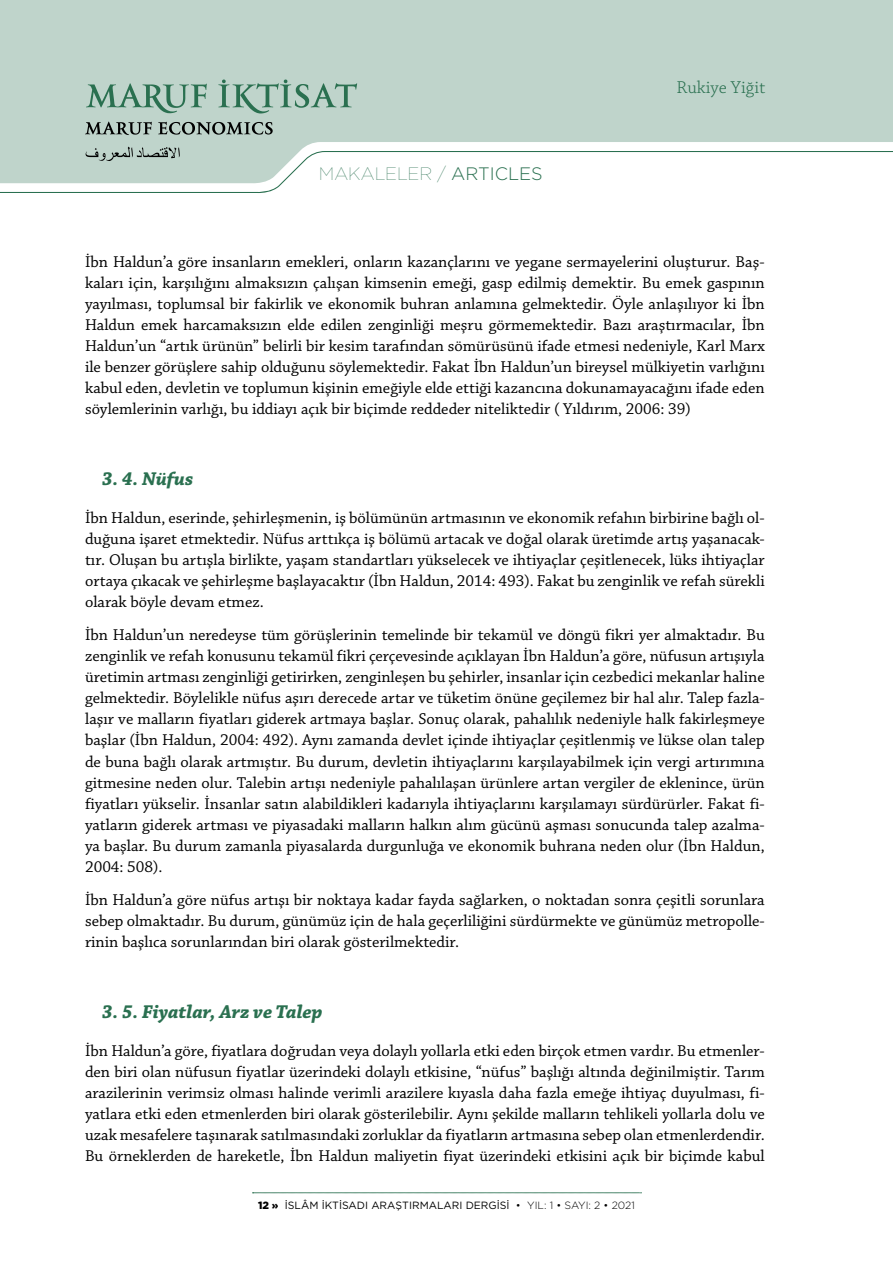
<style>
.page{position:relative;width:893px;height:1263px;background:#fff}
.page>*{position:absolute;margin:0;border:0;box-sizing:border-box;transform-origin:0 0}
.t1{font:italic 700 19.5px "Chaparral Pro";color:#2a7050}
.t2{font:18px "Gotham Thin Tr";color:#2a7050}
.t3{font:18px "Chaparral Pro Light Capt";color:#2a7050}
.t4{font:16.5px/21px "Chaparral Pro";color:#000;text-align:justify}
.t5{font:10.5px "Gotham Book Tr";color:#000}
.s1{font-family:"Gotham Light Tr"}
.s2{font-family:"Gotham Black Tr"}
</style>
<div class="page">
<div style="left:0;top:0;width:893px;height:146px;background:#bfd4cb"></div>
<svg style="left:252px;top:1192px;width:389px;height:1px"></svg>
<svg style="left:86px;top:83px;width:121px;height:30px;background:#97b9aa"></svg>
<svg style="left:218px;top:80px;width:139px;height:33px;background:#9dbdaf"></svg>
<svg style="left:85px;top:122px;width:67px;height:13px"></svg>
<svg style="left:158px;top:122px;width:115px;height:13px"></svg>
<svg style="left:0;top:146px;width:893px;height:47px"></svg>
<p class="t2" style="left:319px;top:165px;width:225px">MAKALELER / <span class="s1">ARTICLES</span></p>
<p class="t3" style="left:676px;top:77px;width:90px">Rukiye Yiğit</p>
<p class="t4" style="left:85px;top:252px;width:681px">İbn Haldun’a göre insanların emekleri, onların kazançlarını ve yegane sermayelerini oluşturur. Baş&shy;kaları için, karşılığını almaksızın çalışan kimsenin emeği, gasp edilmiş demektir. Bu emek gaspının yayılması, toplumsal bir fakirlik ve ekonomik buhran anlamına gelmektedir. Öyle anlaşılıyor ki İbn Haldun emek harcamaksızın elde edilen zenginliği meşru görmemektedir. Bazı araştırmacılar, İbn Haldun’un “artık ürünün” belirli bir kesim tarafından sömürüsünü ifade etmesi nedeniyle, Karl Marx ile benzer görüşlere sahip olduğunu söylemektedir. Fakat İbn Haldun’un bireysel mülkiyetin varlığını kabul eden, devletin ve toplumun kişinin emeğiyle elde ettiği kazancına dokunamayacağını ifade eden söylemlerinin varlığı, bu iddiayı açık bir biçimde reddeder niteliktedir ( Yıldırım, 2006: 39)</p>
<p class="t1" style="left:102px;top:467px;width:93px">3. 4. Nüfus</p>
<p class="t4" style="left:85px;top:508px;width:681px">İbn Haldun, eserinde, şehirleşmenin, iş bölümünün artmasının ve ekonomik refahın birbirine bağlı ol&shy;duğuna işaret etmektedir. Nüfus arttıkça iş bölümü artacak ve doğal olarak üretimde artış yaşanacak&shy;tır. Oluşan bu artışla birlikte, yaşam standartları yükselecek ve ihtiyaçlar çeşitlenecek, lüks ihtiyaçlar ortaya çıkacak ve şehirleşme başlayacaktır (İbn Haldun, 2014: 493). Fakat bu zenginlik ve refah sürekli olarak böyle devam etmez.</p>
<p class="t4" style="left:85px;top:625px;width:681px">İbn Haldun’un neredeyse tüm görüşlerinin temelinde bir tekamül ve döngü fikri yer almaktadır. Bu zenginlik ve refah konusunu tekamül fikri çerçevesinde açıklayan İbn Haldun’a göre, nüfusun artışıyla üretimin artması zenginliği getirirken, zenginleşen bu şehirler, insanlar için cezbedici mekanlar haline gelmektedir. Böylelikle nüfus aşırı derecede artar ve tüketim önüne geçilemez bir hal alır. Talep fazla&shy;laşır ve malların fiyatları giderek artmaya başlar. Sonuç olarak, pahalılık nedeniyle halk fakirleşmeye başlar (İbn Haldun, 2004: 492). Aynı zamanda devlet içinde ihtiyaçlar çeşitlenmiş ve lükse olan talep de buna bağlı olarak artmıştır. Bu durum, devletin ihtiyaçlarını karşılayabilmek için vergi artırımına gitmesine neden olur. Talebin artışı nedeniyle pahalılaşan ürünlere artan vergiler de eklenince, ürün fiyatları yükselir. İnsanlar satın alabildikleri kadarıyla ihtiyaçlarını karşılamayı sürdürürler. Fakat fi&shy;yatların giderek artması ve piyasadaki malların halkın alım gücünü aşması sonucunda talep azalma&shy;ya başlar. Bu durum zamanla piyasalarda durgunluğa ve ekonomik buhrana neden olur (İbn Haldun, 2004: 508).</p>
<p class="t4" style="left:85px;top:890px;width:681px">İbn Haldun’a göre nüfus artışı bir noktaya kadar fayda sağlarken, o noktadan sonra çeşitli sorunlara sebep olmaktadır. Bu durum, günümüz için de hala geçerliliğini sürdürmekte ve günümüz metropolle&shy;rinin başlıca sorunlarından biri olarak gösterilmektedir.</p>
<p class="t1" style="left:102px;top:1000px;width:222px">3. 5. Fiyatlar, Arz ve Talep</p>
<p class="t4" style="left:85px;top:1040px;width:681px">İbn Haldun’a göre, fiyatlara doğrudan veya dolaylı yollarla etki eden birçok etmen vardır. Bu etmenler&shy;den biri olan nüfusun fiyatlar üzerindeki dolaylı etkisine, “nüfus” başlığı altında değinilmiştir. Tarım arazilerinin verimsiz olması halinde verimli arazilere kıyasla daha fazla emeğe ihtiyaç duyulması, fi&shy;yatlara etki eden etmenlerden biri olarak gösterilebilir. Aynı şekilde malların tehlikeli yollarla dolu ve uzak mesafelere taşınarak satılmasındaki zorluklar da fiyatların artmasına sebep olan etmenlerdendir.<br>Bu örneklerden de hareketle, İbn Haldun maliyetin fiyat üzerindeki etkisini açık bir biçimde kabul</p>
<p class="t5" style="left:258px;top:1200px;width:378px"><span class="s2">12 »</span> İSLÂM İKTİSADI ARAŞTIRMALARI DERGİSİ <span class="s1">• YIL: 1 • SAYI: 2 • 2021</span></p>
</div>
